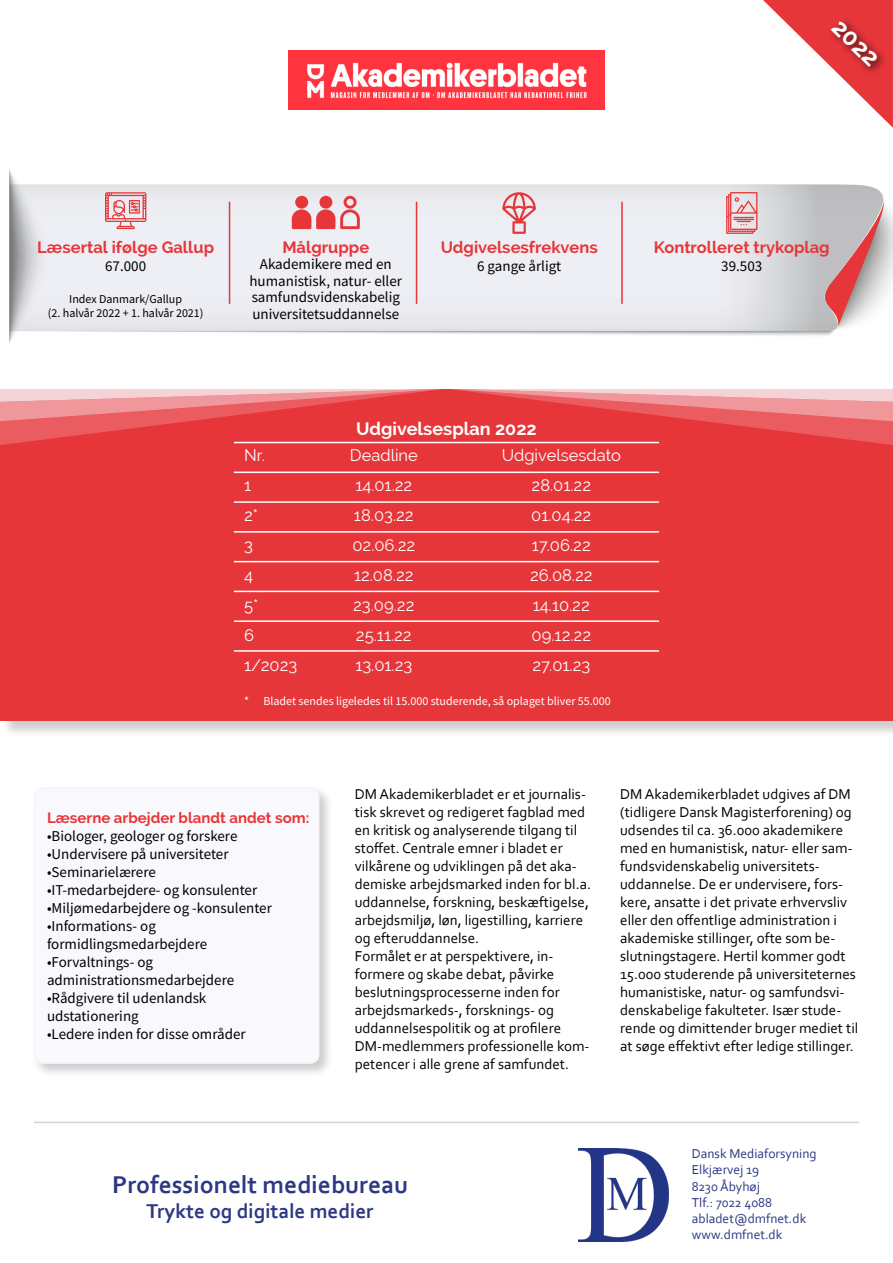
<style>
.page{position:relative;width:893px;height:1263px;background:#fff}
.page>*{position:absolute;margin:0;border:0;box-sizing:border-box;transform-origin:0 0}
.t1{font:700 25.5px "Corbel";color:#2c3884}
.t2{font:700 24px "Raleway";color:#fff}
.t3{font:700 21px "Corbel";color:#2c3884}
.t4{font:700 18px "Raleway";color:#fff}
.t5{font:16.5px/30px "Raleway";color:#fff}
.t6{font:700 16.5px "Raleway";color:#e7363a}
.t7{font:15px/18px "Corbel";color:#000}
.t8{font:15px/18px "Mada";color:#000}
.t9{font:700 15px "Raleway";color:#e7363a}
.t10{font:13.5px/16.2px "Corbel";color:#2c3884}
.t11{font:12px "Mada";color:#fff}
.t12{font:12px/14.4px "Mada";color:#000;text-align:center}
</style>
<div class="page">
<img style="left:288px;top:50px;width:317px;height:60px">
<div style="left:32px;top:785px;width:302px;height:293px;background:#000;opacity:.2"></div>
<div style="left:35px;top:788px;width:284px;height:275px;background:#f9f9fd;border-radius:9px"></div>
<div style="left:34px;top:787px;width:286px;height:277px;border:2px solid #f5f3f8;border-radius:9px"></div>
<svg style="left:763px;top:0;width:130px;height:128px"></svg>
<div style="left:827px;top:16px;width:61px;height:61px;background:#000;opacity:.75"></div>
<img style="left:578px;top:1148px;width:91px;height:93px">
<hr style="left:34px;top:1121px;width:825px;height:2px;background:#d4d4d6">
<div style="left:1px;top:390px;width:892px;height:348px;background:#000;opacity:.2"></div>
<div style="left:0;top:389px;width:893px;height:332px;background:#e7363a"></div>
<svg style="left:0;top:389px;width:893px;height:56px"></svg>
<img style="left:9px;top:169px;width:884px;height:174px">
<svg style="left:821px;top:202px;width:63px;height:124px;background:#cca9ab"></svg>
<svg style="left:502px;top:192px;width:34px;height:42px"></svg>
<hr style="left:229px;top:202px;width:1px;height:102px;background:#e7363a">
<hr style="left:416px;top:202px;width:1px;height:102px;background:#e7363a">
<hr style="left:621px;top:202px;width:2px;height:102px;background:#e7363a">
<svg style="left:726px;top:192px;width:31px;height:42px"></svg>
<svg style="left:105px;top:192px;width:41px;height:37px;background:#e9a5a9"></svg>
<svg style="left:292px;top:196px;width:68px;height:33px;background:#e98b8f"></svg>
<hr style="left:234px;top:561px;width:425px;height:1px;background:#fff">
<hr style="left:234px;top:531px;width:425px;height:2px;background:#fff">
<hr style="left:234px;top:501px;width:425px;height:2px;background:#fff">
<hr style="left:234px;top:620px;width:425px;height:2px;background:#fff">
<hr style="left:234px;top:472px;width:425px;height:1px;background:#fff">
<hr style="left:234px;top:591px;width:425px;height:1px;background:#fff">
<hr style="left:234px;top:442px;width:425px;height:1px;background:#fff">
<hr style="left:234px;top:650px;width:425px;height:2px;background:#fff">
<h2 class="t2" style="left:846px;top:13px;width:57px;rotate:45deg">2022</h2>
<p class="t6" style="left:37px;top:237px;width:178px">Læsertal ifølge Gallup</p>
<p class="t8" style="left:105px;top:257px;width:43px">67.000</p>
<p class="t12" style="left:48px;top:292px;width:157px">Index Danmark/Gallup<br>(2. halvår 2022 + 1. halvår 2021)</p>
<p class="t6" style="left:282px;top:237px;width:88px">Målgruppe</p>
<p class="t8" style="left:249px;top:256px;width:154px;line-height:16.5px;text-align:center">Akademikere med en humanistisk, natur- eller samfundsvidenskabelig universitetsuddannelse</p>
<p class="t6" style="left:441px;top:237px;width:159px">Udgivelsesfrekvens</p>
<p class="t8" style="left:477px;top:257px;width:86px">6 gange årligt</p>
<p class="t6" style="left:654px;top:237px;width:177px">Kontrolleret trykoplag</p>
<p class="t8" style="left:721px;top:257px;width:43px">39.503</p>
<p class="t4" style="left:356px;top:418px;width:182px">Udgivelsesplan 2022</p>
<p class="t5" style="left:244px;top:440px;width:55px">Nr.<br>1<br>2*<br>3<br>4<br>5*<br>6<br>1/2023</p>
<p class="t5" style="left:350px;top:440px;width:69px">Deadline<br>14.01.22<br>18.03.22<br>02.06.22<br>12.08.22<br>23.09.22<br>25.11.22<br>13.01.23</p>
<p class="t5" style="left:502px;top:440px;width:121px;text-align:center">Udgivelsesdato<br>28.01.22<br>01.04.22<br>17.06.22<br>26.08.22<br>14.10.22<br>09.12.22<br>27.01.23</p>
<p class="t11" style="left:244px;top:694px;width:368px">* Bladet sendes ligeledes til 15.000 studerende, så oplaget bliver 55.000</p>
<p class="t9" style="left:47px;top:809px;width:264px">Læserne arbejder blandt andet som:</p>
<p class="t8" style="left:47px;top:828px;width:192px">•Biologer, geologer og forskere</p>
<p class="t8" style="left:47px;top:846px;width:183px">•Undervisere på universiteter</p>
<p class="t8" style="left:47px;top:864px;width:110px">•Seminarielærere</p>
<p class="t8" style="left:47px;top:882px;width:212px">•IT-medarbejdere- og konsulenter</p>
<p class="t8" style="left:47px;top:900px;width:226px">•Miljømedarbejdere og -konsulenter</p>
<p class="t8" style="left:47px;top:918px;width:162px">•Informations- og formidlingsmedarbejdere</p>
<p class="t8" style="left:47px;top:954px;width:189px">•Forvaltnings- og administrationsmedarbejdere</p>
<p class="t8" style="left:47px;top:990px;width:161px">•Rådgivere til udenlandsk udstationering</p>
<p class="t8" style="left:47px;top:1026px;width:200px">•Ledere inden for disse områder</p>
<p class="t7" style="left:355px;top:784px;width:238px">DM Akademikerbladet er et journalis&shy;tisk skrevet og redigeret fagblad med en kritisk og analyserende tilgang til stoffet. Centrale emner i bladet er vilkårene og udviklingen på det aka&shy;demiske arbejdsmarked inden for bl.a. uddannelse, forskning, beskæftigelse, arbejdsmiljø, løn, ligestilling, karriere og efteruddannelse.<br>Formålet er at perspektivere, in&shy;formere og skabe debat, påvirke beslutningsprocesserne inden for arbejdsmarkeds-, forsknings- og uddannelsespolitik og at profilere DM-medlemmers professionelle kom&shy;petencer i alle grene af samfundet.</p>
<p class="t7" style="left:620px;top:784px;width:240px">DM Akademikerbladet udgives af DM (tidligere Dansk Magisterforening) og udsendes til ca. 36.000 akademikere med en humanistisk, natur- eller sam&shy;fundsvidenskabelig universitets&shy;uddannelse. De er undervisere, fors&shy;kere, ansatte i det private erhvervsliv eller den offentlige administration i akademiske stillinger, ofte som be&shy;slutningstagere. Hertil kommer godt 15.000 studerende på universiteternes humanistiske, natur- og samfundsvi&shy;denskabelige fakulteter. Især stude&shy;rende og dimittender bruger mediet til at søge effektivt efter ledige stillinger.</p>
<h1 class="t1" style="left:112px;top:1168px;width:298px">Professionelt mediebureau</h1>
<h3 class="t3" style="left:147px;top:1198px;width:228px">Trykte og digitale medier</h3>
<p class="t10" style="left:692px;top:1145px;width:126px">Dansk Mediaforsyning<br>Elkjærvej 19<br>8230 Åbyhøj<br>Tlf.: 7022 4088 abladet@dmfnet.dk www.dmfnet.dk</p>
</div>
